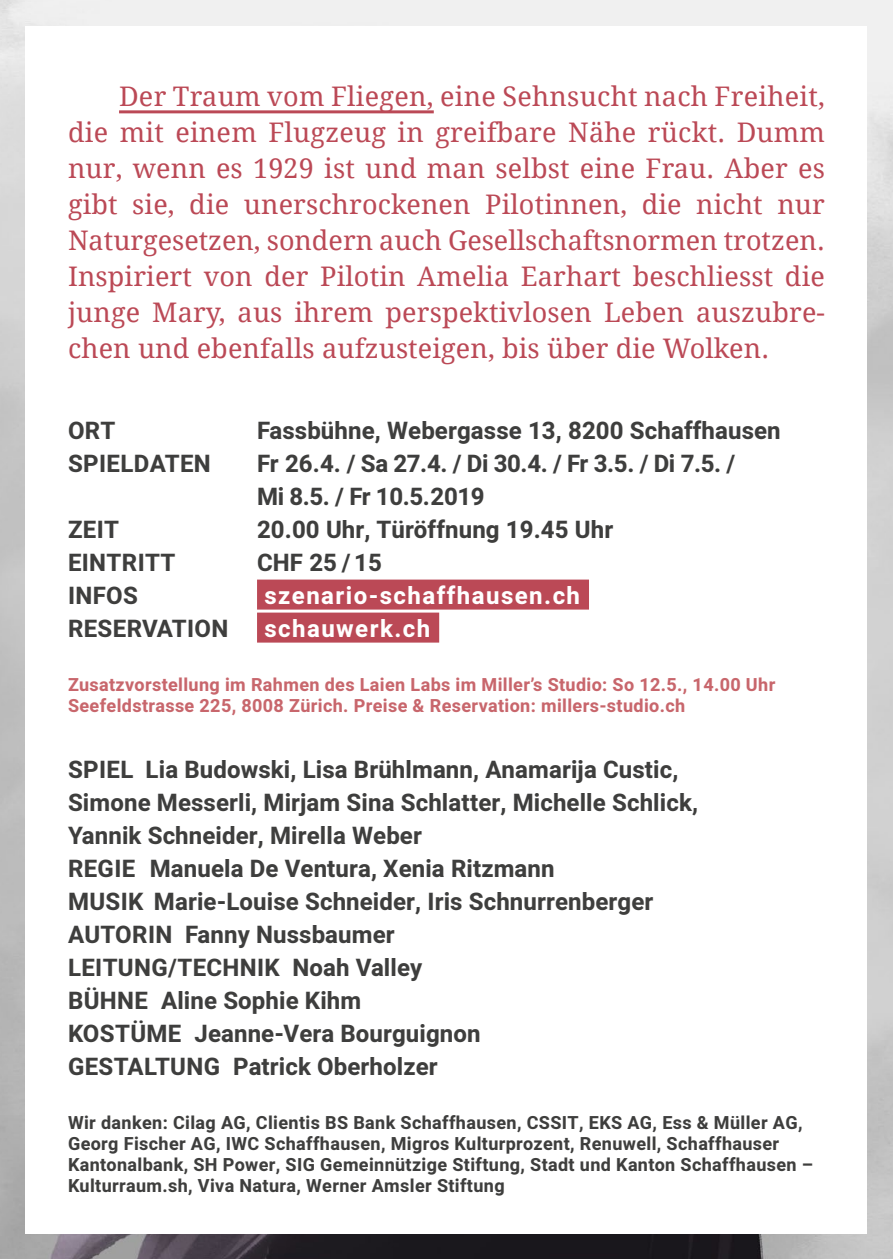
<style>
.page{position:relative;width:893px;height:1259px;background:#fff}
.page>*{position:absolute;margin:0;border:0;box-sizing:border-box;transform-origin:0 0}
.t1{font:27px/36px "Droid Serif";letter-spacing:.005em;color:#bb4956;text-align:justify}
.t2{font:700 24px/33px "Heebo";letter-spacing:.005em;color:#3e3e3d}
.t3{font:700 24px/33px "Heebo";letter-spacing:-.015em;color:#3e3e3d}
.t4{font:700 24px "Heebo";letter-spacing:.06em;color:#fff}
.t5{font:700 18px/21px "Heebo";letter-spacing:.02em;color:#3e3e3d}
.t6{font:700 18px/21px "Heebo";letter-spacing:.02em;color:#c8666c}
</style>
<div class="page">
<img style="left:0;top:0;width:893px;height:1259px">
<div style="left:26px;top:26px;width:841px;height:1207px;background:#fff"></div>
<hr style="left:119px;top:110px;width:315px;height:3px;background:#bb4956">
<div style="left:257px;top:579px;width:332px;height:30px;background:#bb4956"></div>
<div style="left:257px;top:612px;width:182px;height:30px;background:#bb4956"></div>
<p class="t1" style="left:68px;top:79px;width:758px;text-indent:51px">Der Traum vom Fliegen, eine Sehnsucht nach Freiheit, die mit einem Flugzeug in greifbare Nähe rückt. Dumm nur, wenn es 1929 ist und man selbst eine Frau. Aber es gibt sie, die unerschrockenen Pilotinnen, die nicht nur Naturgesetzen, sondern auch Gesellschaftsnormen trotzen.<br>Inspiriert von der Pilotin Amelia Earhart beschliesst die junge Mary, aus ihrem perspektivlosen Leben auszubre&shy;chen und ebenfalls aufzusteigen, bis über die Wolken.</p>
<p class="t2" style="left:68px;top:414px;width:49px">ORT</p>
<p class="t2" style="left:257px;top:414px;width:525px">Fassbühne, Webergasse 13, 8200 Schaffhausen</p>
<p class="t2" style="left:68px;top:447px;width:144px">SPIELDATEN</p>
<p class="t3" style="left:257px;top:447px;width:480px">Fr 26.4. / Sa 27.4. / Di 30.4. / Fr 3.5. / Di 7.5. /<br>Mi 8.5. / Fr 10.5.2019</p>
<p class="t2" style="left:68px;top:513px;width:53px">ZEIT</p>
<p class="t2" style="left:257px;top:513px;width:358px">20.00 Uhr, Türöffnung 19.45 Uhr</p>
<p class="t2" style="left:68px;top:546px;width:109px">EINTRITT</p>
<p class="t2" style="left:257px;top:546px;width:126px">CHF 25 / 15</p>
<p class="t2" style="left:68px;top:579px;width:71px">INFOS</p>
<p class="t4" style="left:264px;top:578px;width:317px">szenario-schaffhausen.ch</p>
<p class="t2" style="left:68px;top:612px;width:162px">RESERVATION</p>
<p class="t4" style="left:264px;top:611px;width:167px">schauwerk.ch</p>
<p class="t6" style="left:68px;top:674px;width:709px">Zusatzvorstellung im Rahmen des Laien Labs im Miller’s Studio: So 12.5., 14.00 Uhr<br>Seefeldstrasse 225, 8008 Zürich. Preise &amp; Reservation: millers-studio.ch</p>
<p class="t2" style="left:68px;top:753px;width:631px">SPIEL Lia Budowski, Lisa Brühlmann, Anamarija Custic, Simone Messerli, Mirjam Sina Schlatter, Michelle Schlick, Yannik Schneider, Mirella Weber<br>REGIE Manuela De Ventura, Xenia Ritzmann<br>MUSIK Marie-Louise Schneider, Iris Schnurrenberger AUTORIN Fanny Nussbaumer<br>LEITUNG/TECHNIK Noah Valley<br>BÜHNE Aline Sophie Kihm<br>KOSTÜME Jeanne-Vera Bourguignon<br>GESTALTUNG Patrick Oberholzer</p>
<p class="t5" style="left:68px;top:1112px;width:747px">Wir danken: Cilag AG, Clientis BS Bank Schaffhausen, CSSIT, EKS AG, Ess &amp; Müller AG, Georg Fischer AG, IWC Schaffhausen, Migros Kulturprozent, Renuwell, Schaffhauser Kantonalbank, SH Power, SIG Gemeinnützige Stiftung, Stadt und Kanton Schaffhausen – Kulturraum.sh, Viva Natura, Werner Amsler Stiftung</p>
</div>
